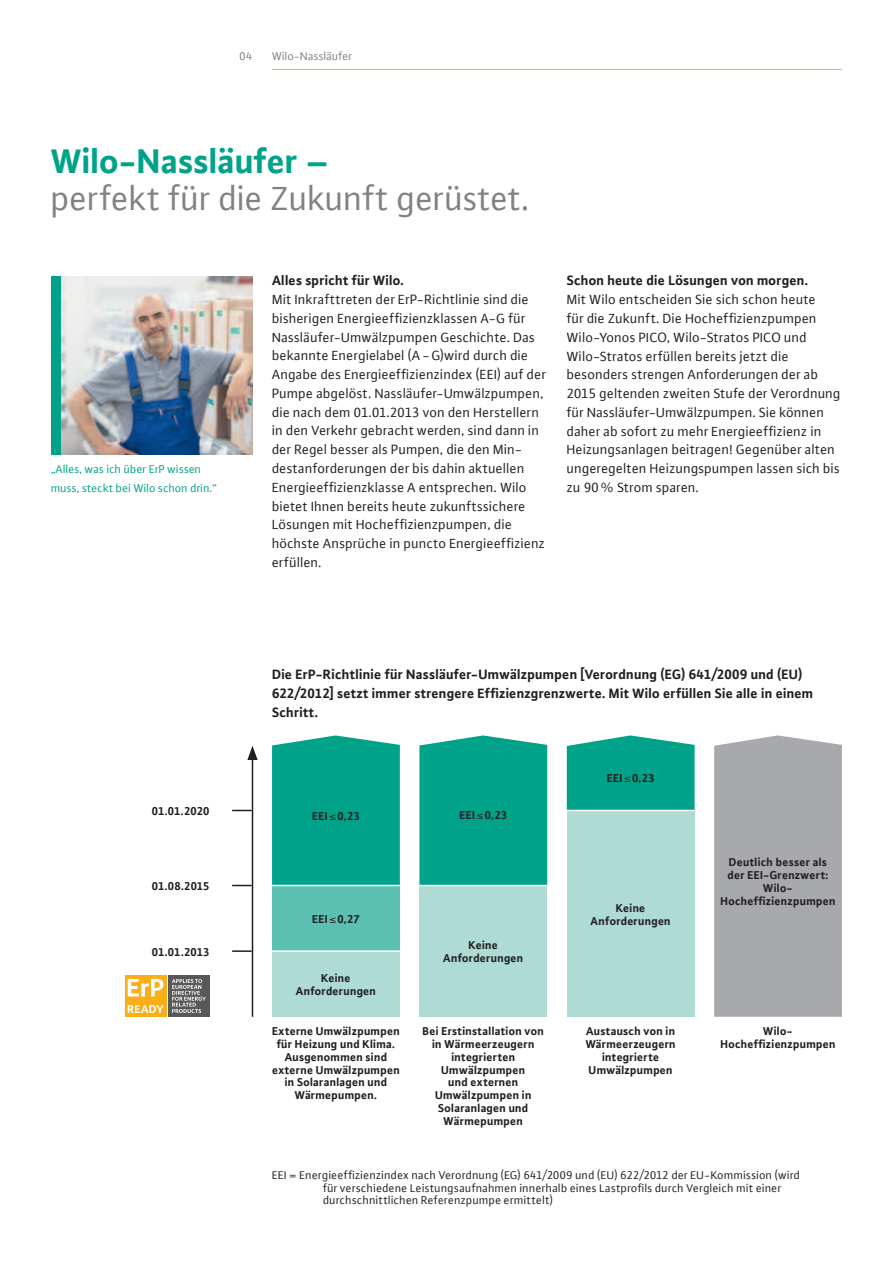
<style>
.page{position:relative;width:893px;height:1263px;background:#fff}
.page>*{position:absolute;margin:0;border:0;box-sizing:border-box;transform-origin:0 0}
.t1{font:36px "WILO Plus FM";letter-spacing:-.01em;color:#808285}
.t2{font:700 36px "WILO Plus FM";letter-spacing:-.005em;color:#00a38a}
.t3{font:14.25px/18.8px "WILO Plus FM";letter-spacing:.005em;color:#231f20}
.t4{font:700 14.25px/18.8px "WILO Plus FM";letter-spacing:.005em;color:#231f20}
.t5{font:700 12px/12.8px "WILO Plus FM";letter-spacing:.01em;color:#231f20;text-align:center}
.t6{font:12px/12.8px "WILO Plus FM";letter-spacing:.015em;color:#231f20}
.t7{font:12px/18.8px "WILO Plus FM";color:#00a38a}
.t8{font:12px "WILO Plus FM";color:#808285}
</style>
<div class="page">
<hr style="left:272px;top:69px;width:570px;height:1px;background:#faaf18">
<hr style="left:232px;top:950px;width:20px;height:2px;background:#231f20">
<svg style="left:232px;top:885px;width:20px;height:1px"></svg>
<svg style="left:232px;top:810px;width:20px;height:1px"></svg>
<hr style="left:252px;top:760px;width:1px;height:257px;background:#231f20">
<div style="left:714px;top:735px;width:128px;height:282px;background:#a8a9ad"></div>
<svg style="left:247px;top:746px;width:11px;height:14px"></svg>
<div style="left:567px;top:810px;width:128px;height:207px;background:#aedcd4"></div>
<div style="left:419px;top:885px;width:128px;height:132px;background:#aedcd4"></div>
<div style="left:272px;top:885px;width:128px;height:66px;background:#5bc0b1"></div>
<div style="left:272px;top:951px;width:128px;height:66px;background:#aedcd4"></div>
<svg style="left:567px;top:735px;width:128px;height:75px;background:#13a992"></svg>
<svg style="left:419px;top:735px;width:128px;height:150px;background:#0ca78f"></svg>
<svg style="left:272px;top:735px;width:128px;height:150px;background:#09a68e"></svg>
<div style="left:168px;top:975px;width:42px;height:42px;background:#57585a"></div>
<svg style="left:172px;top:979px;width:34px;height:34px"></svg>
<div style="left:125px;top:975px;width:41px;height:42px;background:#faaf18"></div>
<svg style="left:128px;top:979px;width:35px;height:17px"></svg>
<svg style="left:128px;top:1005px;width:36px;height:8px"></svg>
<hr style="left:272px;top:885px;width:128px;height:1px;background:#fff">
<hr style="left:419px;top:885px;width:128px;height:1px;background:#fff">
<hr style="left:272px;top:950px;width:128px;height:2px;background:#fff">
<hr style="left:567px;top:810px;width:128px;height:1px;background:#fff">
<img style="left:61px;top:276px;width:191px;height:178px">
<div style="left:51px;top:276px;width:10px;height:178px;background:#00a38a"></div>
<p class="t8" style="left:240px;top:49px;width:14px">04</p>
<p class="t8" style="left:272px;top:49px;width:82px">Wilo-Nassläufer</p>
<h1 class="t2" style="left:51px;top:137px;width:279px">Wilo-Nassläufer –</h1>
<h1 class="t1" style="left:51px;top:176px;width:481px">perfekt für die Zukunft gerüstet.</h1>
<p class="t7" style="left:51px;top:459px;width:168px">„Alles, was ich über ErP wissen muss, steckt bei Wilo schon drin.“</p>
<p class="t4" style="left:272px;top:271px;width:133px">Alles spricht für Wilo.</p>
<p class="t3" style="left:272px;top:290px;width:276px">Mit Inkrafttreten der ErP-Richtlinie sind die bisherigen Energieeffizienzklassen A-G für Nassläufer-Umwälzpumpen Geschichte. Das bekannte Energielabel (A-G)wird durch die Angabe des Energieeffizienzindex (EEI) auf der Pumpe abgelöst. Nassläufer-Umwälzpumpen, die nach dem 01.01.2013 von den Herstellern in den Verkehr gebracht werden, sind dann in der Regel besser als Pumpen, die den Min&shy;destanforderungen der bis dahin aktuellen Energieeffizienzklasse A entsprechen. Wilo bietet Ihnen bereits heute zukunftssichere Lösungen mit Hocheffizienzpumpen, die höchste Ansprüche in puncto Energieeffizienz erfüllen.</p>
<p class="t4" style="left:567px;top:271px;width:243px">Schon heute die Lösungen von morgen.</p>
<p class="t3" style="left:567px;top:290px;width:275px">Mit Wilo entscheiden Sie sich schon heute<br>für die Zukunft. Die Hocheffizienzpumpen Wilo-Yonos PICO, Wilo-Stratos PICO und Wilo-Stratos erfüllen bereits jetzt die besonders strengen Anforderungen der ab 2015 geltenden zweiten Stufe der Verordnung für Nassläufer-Umwälzpumpen. Sie können daher ab sofort zu mehr Energieeffizienz in Heizungsanlagen beitragen! Gegenüber alten ungeregelten Heizungspumpen lassen sich bis zu 90% Strom sparen.</p>
<p class="t4" style="left:272px;top:665px;width:543px">Die ErP-Richtlinie für Nassläufer-Umwälzpumpen [Verordnung (EG) 641/2009 und (EU)<br>622/2012] setzt immer strengere Effizienzgrenzwerte. Mit Wilo erfüllen Sie alle in einem<br>Schritt.</p>
<p class="t5" style="left:152px;top:804px;width:59px">01.01.2020</p>
<p class="t5" style="left:152px;top:879px;width:59px">01.08.2015</p>
<p class="t5" style="left:152px;top:945px;width:59px">01.01.2013</p>
<p class="t5" style="left:312px;top:809px;width:49px">EEI≤0,23</p>
<p class="t5" style="left:459px;top:808px;width:49px">EEI≤0,23</p>
<p class="t5" style="left:312px;top:912px;width:49px">EEI≤0,27</p>
<p class="t5" style="left:296px;top:971px;width:82px">Keine<br>Anforderungen</p>
<p class="t5" style="left:443px;top:939px;width:82px">Keine<br>Anforderungen</p>
<p class="t5" style="left:607px;top:771px;width:49px">EEI≤0,23</p>
<p class="t5" style="left:591px;top:901px;width:82px">Keine<br>Anforderungen</p>
<p class="t5" style="left:720px;top:855px;width:117px">Deutlich besser als der EEI-Grenzwert:<br>Wilo-<br>Hocheffizienzpumpen</p>
<p class="t5" style="left:272px;top:1025px;width:129px">Externe Umwälzpumpen für Heizung und Klima.<br>Ausgenommen sind externe Umwälzpumpen in Solaranlagen und<br>Wärmepumpen.</p>
<p class="t5" style="left:423px;top:1025px;width:123px">Bei Erstinstallation von in Wärmeerzeugern integrierten<br>Umwälzpumpen<br>und externen<br>Umwälzpumpen in<br>Solaranlagen und<br>Wärmepumpen</p>
<p class="t5" style="left:586px;top:1025px;width:92px">Austausch von in<br>Wärmeerzeugern integrierte<br>Umwälzpumpen</p>
<p class="t5" style="left:720px;top:1024px;width:117px">Wilo-<br>Hocheffizienzpumpen</p>
<p class="t6" style="left:323px;top:1168px;width:479px;text-indent:-51px">EEI = Energieeffizienzindex nach Verordnung (EG) 641/2009 und (EU) 622/2012 der EU-Kommission (wird für verschiedene Leistungsauf-nahmen innerhalb eines Lastprofils durch Vergleich mit einer durchschnittlichen Referenzpumpe ermittelt)</p>
</div>
